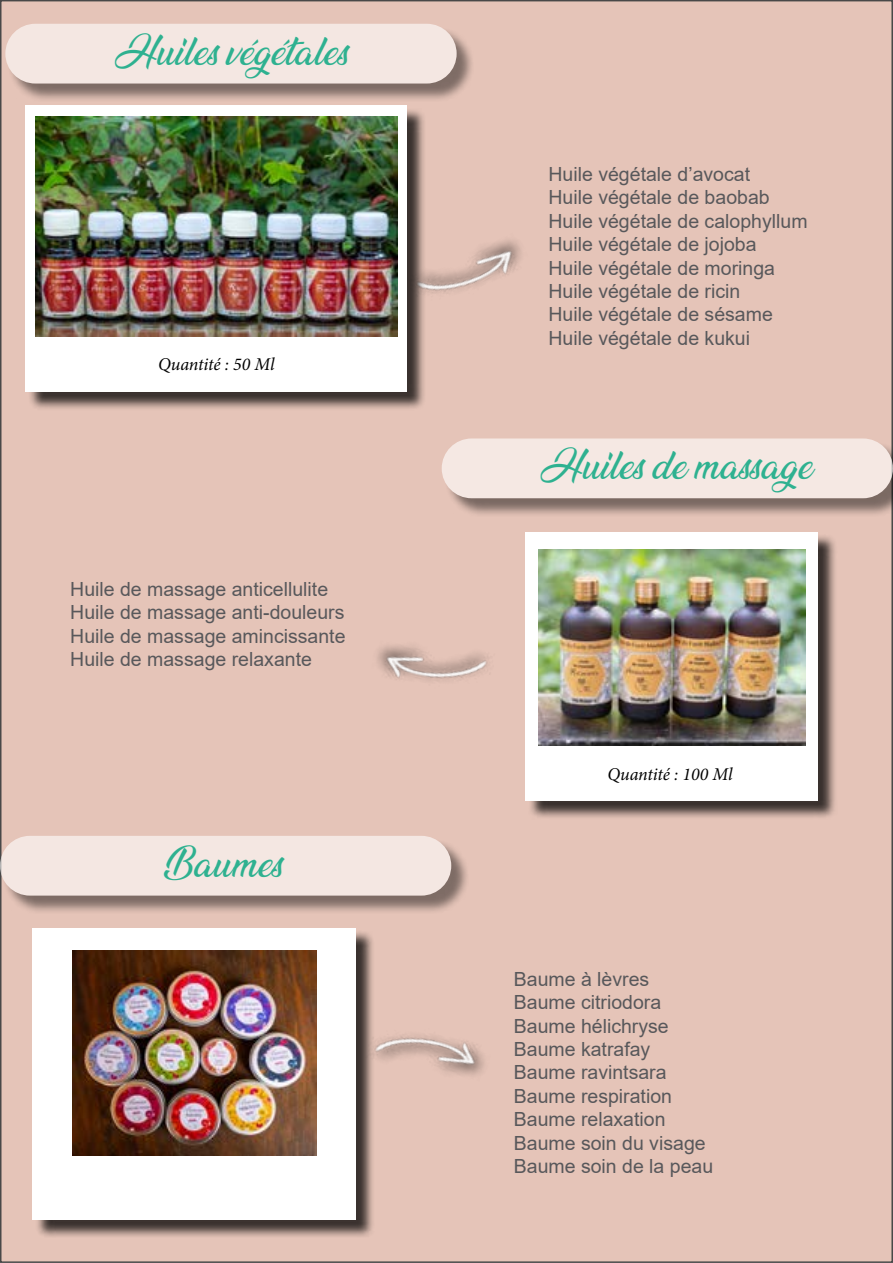
<style>
.page{position:relative;width:893px;height:1263px;background:#fff}
.page>*{position:absolute;margin:0;border:0;box-sizing:border-box;transform-origin:0 0}
.t1{font:34.5px "Ananda";color:#2eb190}
.t2{font:19.5px/23.4px "Arial";color:#58585b}
.t3{font:italic 18px "Minion Pro";letter-spacing:-.01em;color:#000}
</style>
<div class="page">
<div style="left:1px;top:1px;width:891px;height:1261px;background:#e5c4b8"></div>
<div style="left:8px;top:26px;width:468px;height:77px;background:#000;opacity:.75"></div>
<div style="left:5px;top:24px;width:452px;height:60px;background:#f4e7e2;border-radius:30px"></div>
<div style="left:444px;top:441px;width:449px;height:76px;background:#000;opacity:.75"></div>
<div style="left:442px;top:438px;width:451px;height:60px;background:#f5e8e3;border-radius:30px"></div>
<svg style="left:0;top:0;width:1px;height:1263px"></svg>
<img style="left:426px;top:240px;width:95px;height:53px">
<div style="left:28px;top:108px;width:398px;height:303px;background:#000;opacity:.75"></div>
<div style="left:26px;top:106px;width:381px;height:286px;background:#fff"></div>
<img style="left:35px;top:117px;width:362px;height:219px">
<div style="left:528px;top:535px;width:309px;height:285px;background:#000;opacity:.75"></div>
<div style="left:526px;top:532px;width:292px;height:268px;background:#fff"></div>
<img style="left:538px;top:549px;width:267px;height:197px">
<img style="left:377px;top:604px;width:169px;height:116px">
<div style="left:3px;top:838px;width:468px;height:77px;background:#000;opacity:.75"></div>
<div style="left:0;top:836px;width:451px;height:59px;background:#f4e7e2;border-radius:30px"></div>
<div style="left:35px;top:930px;width:339px;height:308px;background:#000;opacity:.75"></div>
<div style="left:33px;top:928px;width:323px;height:292px;background:#fff"></div>
<img style="left:356px;top:994px;width:128px;height:129px">
<img style="left:73px;top:950px;width:243px;height:205px">
<h1 class="t1" style="left:115px;top:33px;width:235px">Huiles végétales</h1>
<p class="t3" style="left:158px;top:352px;width:118px">Quantité : 50 Ml</p>
<p class="t2" style="left:70px;top:577px;width:277px">Huile de massage anticellulite<br>Huile de massage anti-douleurs<br>Huile de massage amincissante<br>Huile de massage relaxante</p>
<h1 class="t1" style="left:166px;top:845px;width:118px">Baumes</h1>
<p class="t2" style="left:549px;top:162px;width:261px">Huile végétale d’avocat<br>Huile végétale de baobab<br>Huile végétale de calophyllum<br>Huile végétale de jojoba<br>Huile végétale de moringa<br>Huile végétale de ricin<br>Huile végétale de sésame<br>Huile végétale de kukui</p>
<h1 class="t1" style="left:541px;top:447px;width:273px">Huiles de massage</h1>
<p class="t3" style="left:607px;top:762px;width:127px">Quantité : 100 Ml</p>
<p class="t2" style="left:514px;top:967px;width:201px">Baume à lèvres<br>Baume citriodora<br>Baume hélichryse<br>Baume katrafay<br>Baume ravintsara<br>Baume respiration<br>Baume relaxation<br>Baume soin du visage<br>Baume soin de la peau</p>
</div>
